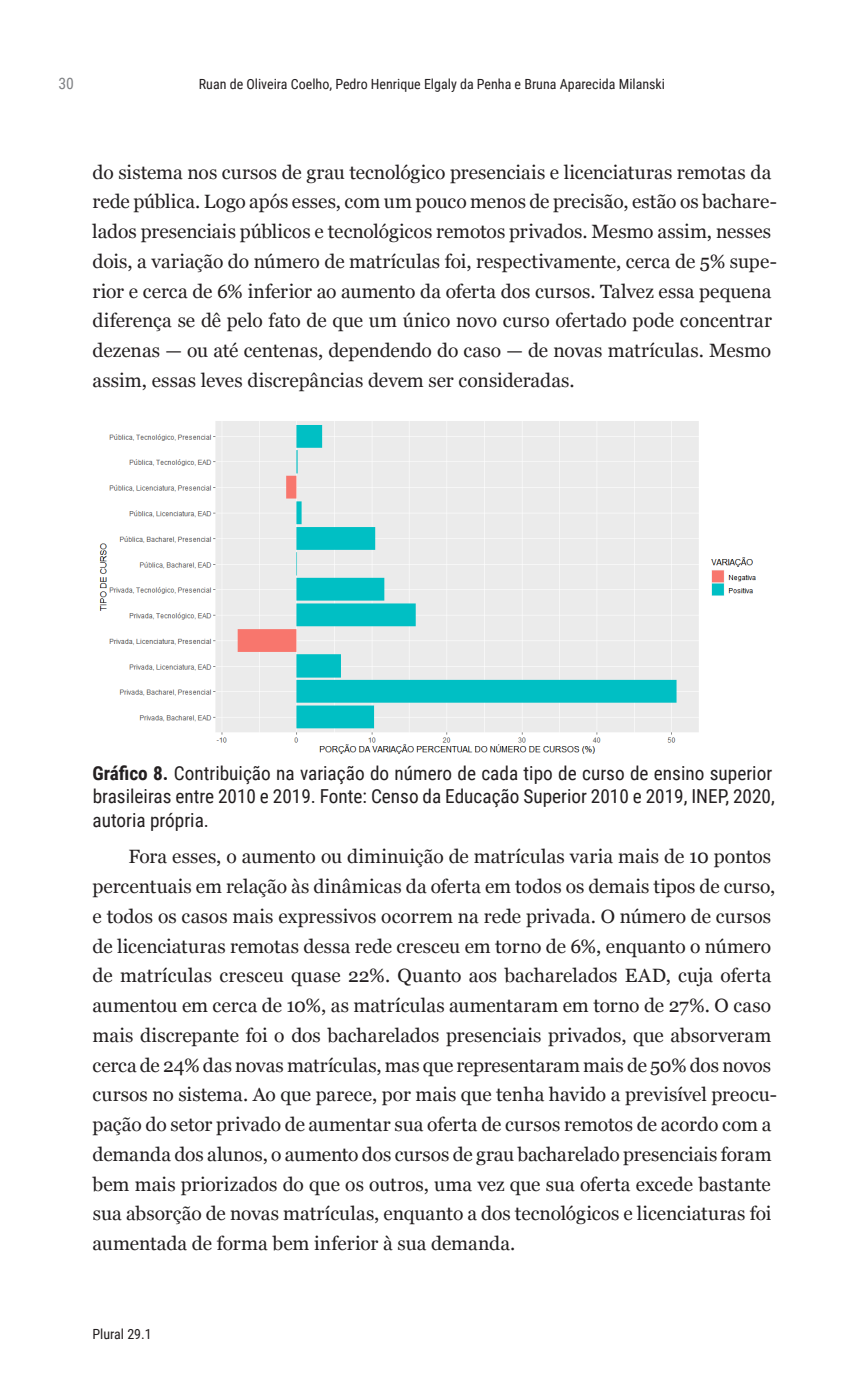
<style>
.page{position:relative;width:864px;height:1399px;background:#fff}
.page>*{position:absolute;margin:0;border:0;box-sizing:border-box;transform-origin:0 0}
.t1{font:19.25px/29.8px "Georgia";color:#231f20}
.t2{font:19.25px/23.1px "Roboto Condensed";color:#231f20}
.t3{font:15.75px "Roboto Condensed";color:#808285}
.t4{font:14px "Roboto Condensed";color:#231f20}
.s1{font-weight:700}
</style>
<div class="page">
<img style="left:99px;top:421px;width:657px;height:333px">
<p class="t3" style="left:58px;top:73px;width:17px">30</p>
<p class="t4" style="left:199px;top:75px;width:467px">Ruan de Oliveira Coelho, Pedro Henrique Elgaly da Penha e Bruna Aparecida Milanski</p>
<p class="t1" style="left:92px;top:156px;width:686px">do sistema nos cursos de grau tecnológico presenciais e licenciaturas remotas da rede pública. Logo após esses, com um pouco menos de precisão, estão os bachare&shy;lados presenciais públicos e tecnológicos remotos privados. Mesmo assim, nesses dois, a variação do número de matrículas foi, respectivamente, cerca de 5% supe&shy;rior e cerca de 6% inferior ao aumento da oferta dos cursos. Talvez essa pequena diferença se dê pelo fato de que um único novo curso ofertado pode concentrar dezenas — ou até centenas, dependendo do caso — de novas matrículas. Mesmo assim, essas leves discrepâncias devem ser consideradas.</p>
<p class="t2" style="left:92px;top:761px;width:683px"><span class="s1">Gráfico 8.</span> Contribuição na variação do número de cada tipo de curso de ensino superior brasileiras entre 2010 e 2019. Fonte: Censo da Educação Superior 2010 e 2019, INEP, 2020, autoria própria.</p>
<p class="t1" style="left:92px;top:841px;width:685px;text-indent:36px">Fora esses, o aumento ou diminuição de matrículas varia mais de 10 pontos percentuais em relação às dinâmicas da oferta em todos os demais tipos de curso, e todos os casos mais expressivos ocorrem na rede privada. O número de cursos de licenciaturas remotas dessa rede cresceu em torno de 6%, enquanto o número de matrículas cresceu quase 22%. Quanto aos bacharelados EAD, cuja oferta aumentou em cerca de 10%, as matrículas aumentaram em torno de 27%. O caso mais discrepante foi o dos bacharelados presenciais privados, que absorveram cerca de 24% das novas matrículas, mas que representaram mais de 50% dos novos cursos no sistema. Ao que parece, por mais que tenha havido a previsível preocu&shy;pação do setor privado de aumentar sua oferta de cursos remotos de acordo com a demanda dos alunos, o aumento dos cursos de grau bacharelado presenciais foram bem mais priorizados do que os outros, uma vez que sua oferta excede bastante sua absorção de novas matrículas, enquanto a dos tecnológicos e licenciaturas foi aumentada de forma bem inferior à sua demanda.</p>
<p class="t4" style="left:92px;top:1325px;width:61px">Plural 29.1</p>
</div>
